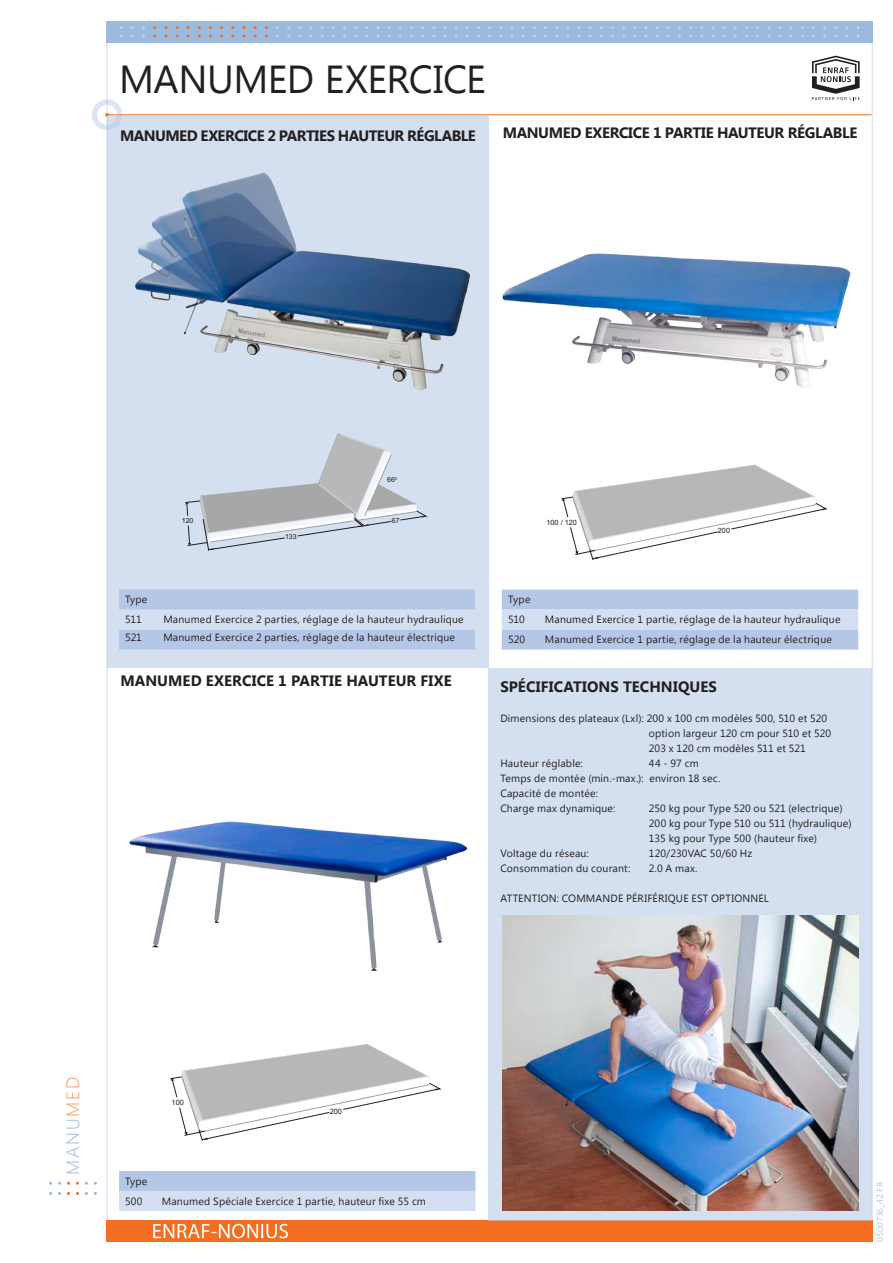
<style>
.page{position:relative;width:893px;height:1263px;background:#fff}
.page>*{position:absolute;margin:0;border:0;box-sizing:border-box;transform-origin:0 0}
.t1{font:39px "Segoe UI";letter-spacing:-.01em;color:#231f20}
.t2{font:300 18px "Segoe UI";letter-spacing:.1em;color:#9ab4dd}
.t3{font:700 15px "Segoe UI";letter-spacing:-.015em;color:#231f20}
.t4{font:700 15px "Segoe UI";letter-spacing:-.04em;color:#231f20}
.t5{font:700 15px "Segoe UI";letter-spacing:.01em;color:#231f20}
.t6{font:10.5px/15px "Segoe UI";letter-spacing:.015em;color:#231f20}
.t7{font:9px "Segoe UI";color:#b4c7e6}
.t8{font:7.35px "Arial";color:#231f20}
.t9{font:7.2px "Arial";color:#231f20}
.t10{font:6.9px "Arial";color:#231f20}
.s1{color:#f7975a}
</style>
<div class="page">
<hr style="left:872px;top:43px;width:1px;height:1177px;background:#dfe7f4">
<hr style="left:106px;top:43px;width:2px;height:1177px;background:#dfe7f4">
<div style="left:106px;top:1220px;width:767px;height:22px;background:#f36e21"></div>
<svg style="left:106px;top:21px;width:767px;height:22px;fill:#9cb9de"></svg>
<hr style="left:108px;top:114px;width:764px;height:1px;background:#f36e21">
<svg style="left:153px;top:1224px;width:135px;height:14px"></svg>
<div style="left:92px;top:99px;width:30px;height:31px;border:5px solid #729cd1;border-radius:50%"></div>
<svg style="left:812px;top:56px;width:48px;height:44px"></svg>
<div style="left:107px;top:115px;width:382px;height:553px;background:#d4dff0"></div>
<div style="left:489px;top:668px;width:383px;height:552px;background:#d4dff0"></div>
<svg style="left:119px;top:590px;width:356px;height:59px"></svg>
<svg style="left:502px;top:590px;width:356px;height:59px"></svg>
<svg style="left:119px;top:1171px;width:356px;height:40px"></svg>
<svg style="left:170px;top:1044px;width:271px;height:97px"></svg>
<svg style="left:561px;top:465px;width:266px;height:95px"></svg>
<svg style="left:185px;top:434px;width:242px;height:117px"></svg>
<img style="left:135px;top:173px;width:336px;height:217px">
<img style="left:502px;top:158px;width:370px;height:261px">
<img style="left:129px;top:821px;width:339px;height:150px">
<img style="left:502px;top:915px;width:357px;height:296px">
<h1 class="t1" style="left:119px;top:52px;width:368px">MANUMED EXERCICE</h1>
<h3 class="t4" style="left:120px;top:125px;width:357px">MANUMED EXERCICE 2 PARTIES HAUTEUR RÉGLABLE</h3>
<h3 class="t3" style="left:503px;top:122px;width:356px">MANUMED EXERCICE 1 PARTIE HAUTEUR RÉGLABLE</h3>
<p class="t10" style="left:387px;top:475px;width:12px">66<sup>0</sup></p>
<p class="t10" style="left:182px;top:516px;width:13px">120</p>
<p class="t10" style="left:392px;top:516px;width:9px">67</p>
<p class="t9" style="left:547px;top:517px;width:32px">100 / 120</p>
<p class="t10" style="left:285px;top:532px;width:13px">133</p>
<p class="t9" style="left:718px;top:526px;width:14px">200</p>
<p class="t6" style="left:125px;top:589px;width:24px;line-height:20px">Type<br>511</p>
<p class="t6" style="left:163px;top:611px;width:302px">Manumed Exercice 2 parties, réglage de la hauteur hydraulique</p>
<p class="t6" style="left:508px;top:588px;width:24px;line-height:20px">Type<br>510</p>
<p class="t6" style="left:545px;top:611px;width:297px">Manumed Exercice 1 partie, réglage de la hauteur hydraulique</p>
<p class="t6" style="left:125px;top:629px;width:18px">521</p>
<p class="t6" style="left:163px;top:629px;width:293px">Manumed Exercice 2 parties, réglage de la hauteur électrique</p>
<p class="t6" style="left:508px;top:631px;width:19px">520</p>
<p class="t6" style="left:545px;top:631px;width:289px">Manumed Exercice 1 partie, réglage de la hauteur électrique</p>
<h3 class="t3" style="left:120px;top:670px;width:333px">MANUMED EXERCICE 1 PARTIE HAUTEUR FIXE</h3>
<h3 class="t5" style="left:500px;top:676px;width:218px">SPÉCIFICATIONS TECHNIQUES</h3>
<p class="t6" style="left:500px;top:710px;width:328px">Dimensions des plateaux (Lxl): 200 x 100 cm modèles 500, 510 et 520</p>
<p class="t6" style="left:649px;top:725px;width:184px">option largeur 120 cm pour 510 et 520</p>
<p class="t6" style="left:649px;top:740px;width:158px">203 x 120 cm modèles 511 et 521</p>
<p class="t6" style="left:500px;top:755px;width:84px">Hauteur réglable:</p>
<p class="t6" style="left:500px;top:755px;width:221px;text-indent:149px">44 - 97 cm<br>Temps de montée (min.-max.): environ 18 sec.<br>Capacité de montée:<br>Charge max dynamique:</p>
<p class="t6" style="left:649px;top:800px;width:204px">250 kg pour Type 520 ou 521 (electrique)<br>200 kg pour Type 510 ou 511 (hydraulique)<br>135 kg pour Type 500 (hauteur fixe)</p>
<p class="t6" style="left:500px;top:845px;width:90px">Voltage du réseau:</p>
<p class="t6" style="left:649px;top:845px;width:105px">120/230VAC 50/60 Hz</p>
<p class="t6" style="left:500px;top:860px;width:131px">Consommation du courant:</p>
<p class="t6" style="left:649px;top:860px;width:50px">2.0 A max.</p>
<p class="t6" style="left:500px;top:890px;width:270px">ATTENTION: COMMANDE PÉRIFÉRIQUE EST OPTIONNEL</p>
<h2 class="t2" style="left:60px;top:1175px;width:99px;rotate:-90deg">MANU<span class="s1">MED</span></h2>
<p class="t8" style="left:172px;top:1098px;width:14px">100</p>
<p class="t8" style="left:330px;top:1106px;width:14px">200</p>
<p class="t6" style="left:125px;top:1170px;width:24px;line-height:20px">Type<br>500</p>
<p class="t6" style="left:162px;top:1193px;width:266px">Manumed Spéciale Exercice 1 partie, hauteur fixe 55 cm</p>
<p class="t7" style="left:874px;top:1242px;width:61px;rotate:-90deg">0500736_42 FR</p>
</div>
